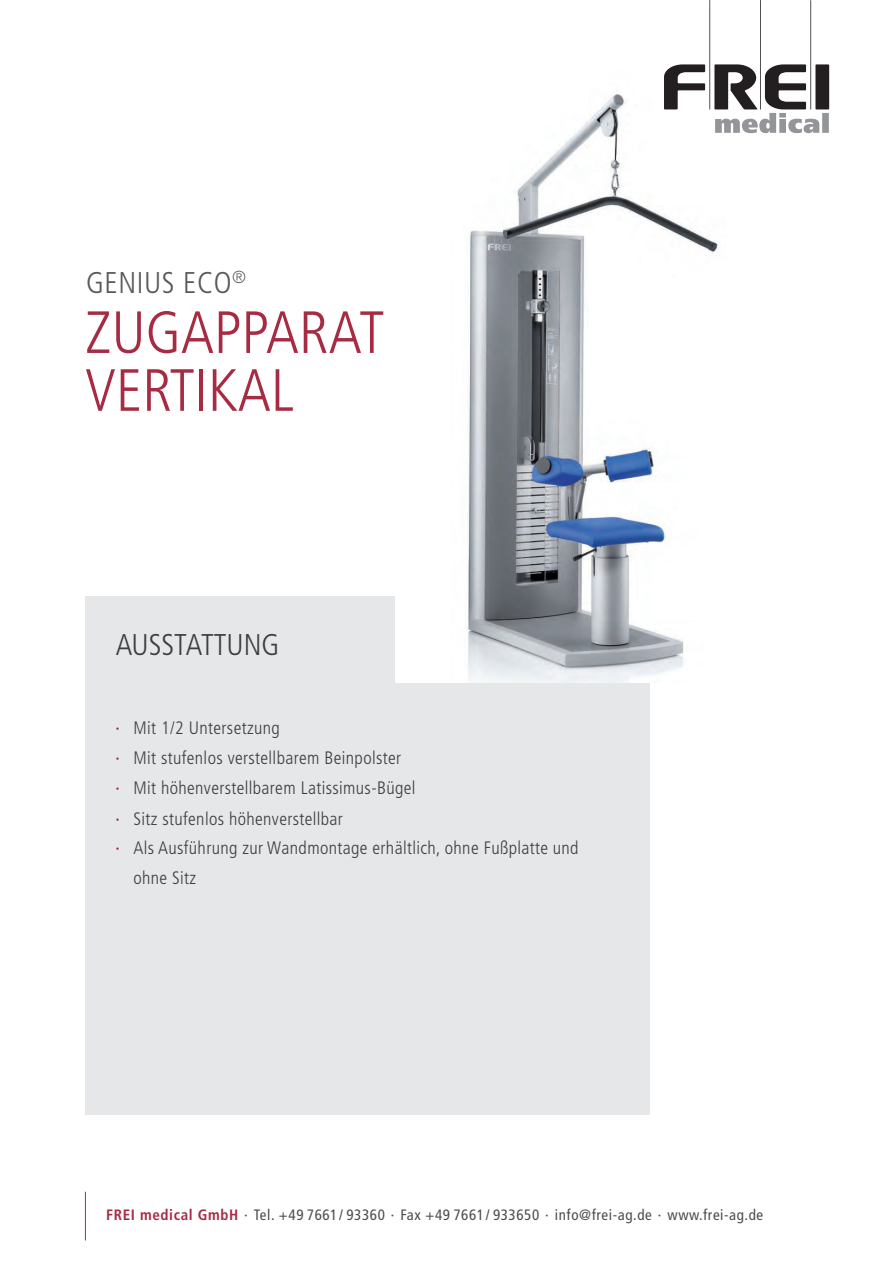
<style>
.page{position:relative;width:893px;height:1263px;background:#fff}
.page>*{position:absolute;margin:0;border:0;box-sizing:border-box;transform-origin:0 0}
.t1{font:300 condensed 59.55px/57.9px "Frutiger";color:#a62b43}
.t2{font:300 condensed 30px "Frutiger";color:#3e3e3f}
.t3{font:300 condensed 30px "Frutiger";letter-spacing:.02em;color:#57585a}
.t4{font:300 condensed 18px "Frutiger";letter-spacing:.02em;color:#3e3e3f}
.t5{font:300 condensed 18px "Frutiger LT Pro";letter-spacing:.02em;color:#3e3e3f}
.t6{font:condensed 15px "Frutiger";letter-spacing:.04em;color:#4b4c4d}
.s1{font-weight:400;color:#a62b43}
.s2{font-family:"Frutiger";font-weight:400;color:#a62b43}
.s3{font-weight:700;color:#a62b43}
.s4{color:#a62b43}
</style>
<div class="page">
<div style="left:85px;top:596px;width:564px;height:518px;background:#e6e7e9"></div>
<div style="left:395px;top:429px;width:390px;height:253px;background:#fff"></div>
<hr style="left:85px;top:1192px;width:1px;height:48px;background:#a62b43">
<img style="left:467px;top:69px;width:251px;height:613px">
<svg style="left:664px;top:64px;width:41px;height:45px"></svg>
<svg style="left:714px;top:64px;width:115px;height:69px"></svg>
<hr style="left:709px;top:0;width:1px;height:110px;background:#231f20">
<hr style="left:760px;top:0;width:1px;height:110px;background:#231f20">
<hr style="left:810px;top:0;width:1px;height:110px;background:#231f20">
<h2 class="t3" style="left:86px;top:265px;width:161px">GENIUS ECO<sup>®</sup></h2>
<h1 class="t1" style="left:85px;top:304px;width:301px">ZUGAPPARAT<br>VERTIKAL</h1>
<h2 class="t2" style="left:116px;top:628px;width:165px">AUSSTATTUNG</h2>
<p class="t4" style="left:115px;top:718px;width:166px"><span class="s1">·</span> Mit 1/2 Untersetzung</p>
<p class="t5" style="left:115px;top:748px;width:287px"><span class="s2">·</span> Mit stufenlos verstellbarem Beinpolster</p>
<p class="t4" style="left:115px;top:778px;width:302px"><span class="s1">·</span> Mit höhenverstellbarem Latissimus-Bügel</p>
<p class="t4" style="left:115px;top:808px;width:229px"><span class="s1">·</span> Sitz stufenlos höhenverstellbar</p>
<p class="t4" style="left:115px;top:837px;width:464px"><span class="s1">·</span> Als Ausführung zur Wandmontage erhältlich, ohne Fußplatte und</p>
<p class="t4" style="left:133px;top:867px;width:64px">ohne Sitz</p>
<p class="t6" style="left:106px;top:1206px;width:658px"><span class="s3">FREI medical GmbH</span> <span class="s4">·</span> Tel. +49 7661 / 93360 <span class="s4">·</span> Fax +49 7661 / 933650 <span class="s4">·</span> info@frei-ag.de <span class="s4">·</span> www.frei-ag.de</p>
</div>
